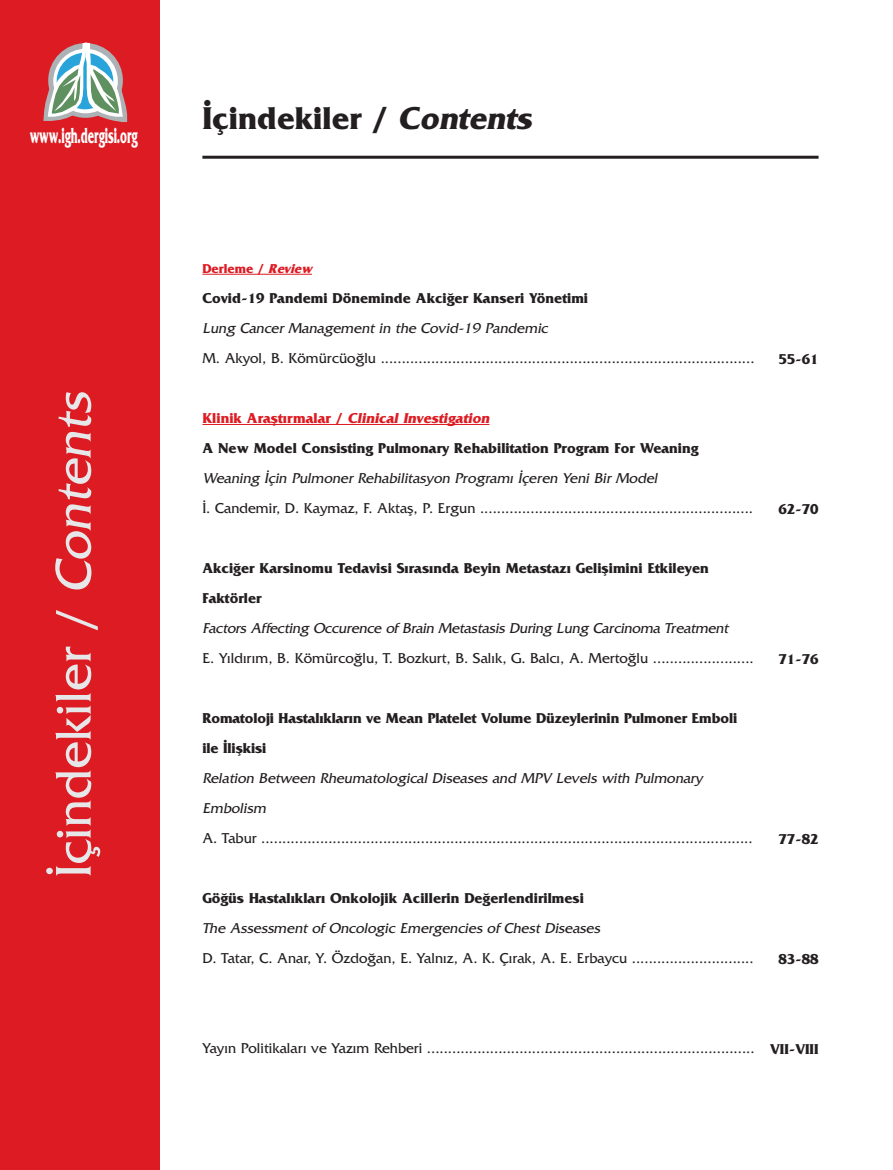
<style>
.page{position:relative;width:893px;height:1170px;background:#fff}
.page>*{position:absolute;margin:0;border:0;box-sizing:border-box;transform-origin:0 0}
.t1{font:52.5px "Friz Quadrata Std";color:#e6e7e9}
.t2{font:700 33px "Friz Quadrata Std";color:#231f20}
.t3{font:700 22.8px "Friz Quadrata Std";letter-spacing:-.01em;color:#fff;scale:.53 1}
.t4{font:15px "Friz Quadrata Std";color:#231f20}
.t5{font:700 15px/30px "Friz Quadrata Std";color:#231f20}
.t6{font:italic 15px/30px "Friz Quadrata Std";color:#231f20}
.t7{font:700 13.5px "Friz Quadrata Std";color:#dc1b22}
.s1{font-style:italic}
.s2{color:#dc1b22}
.s3{font-style:italic;color:#dc1b22}
</style>
<div class="page">
<hr style="left:202px;top:274px;width:110px;height:1px;background:#dc1b22">
<hr style="left:202px;top:424px;width:287px;height:1px;background:#dc1b22">
<hr style="left:202px;top:156px;width:617px;height:3px;background:#231f20">
<div style="left:0;top:0;width:159px;height:1169px;background:#dc1b22"></div>
<svg style="left:43px;top:43px;width:84px;height:79px"></svg>
<h3 class="t3" style="left:30px;top:123px;width:205px">www.igh.dergisi.org</h3>
<h1 class="t1" style="left:44px;top:877px;width:497px;rotate:-90deg">İçindekiler / <span class="s1">Contents</span></h1>
<h2 class="t2" style="left:202px;top:99px;width:337px">İçindekiler / <span class="s1">Contents</span></h2>
<p class="t7" style="left:202px;top:261px;width:115px">Derleme / <span class="s1">Review</span></p>
<p class="t5" style="left:202px;top:283px;width:387px">Covid-19 Pandemi Döneminde Akciğer Kanseri Yönetimi</p>
<p class="t6" style="left:202px;top:313px;width:350px">Lung Cancer Management in the Covid-19 Pandemic</p>
<p class="t4" style="left:202px;top:349px;width:554px">M. Akyol, B. Kömürcüoğlu .........................................................................................</p>
<p class="t5" style="left:202px;top:403px;width:498px"><span class="s2">K l i n i k A ra ş t ı r m a l a r /</span> <span class="s3">Clinical Investigation<br></span>A New Model Consisting Pulmonary Rehabilitation Program For Weaning</p>
<p class="t6" style="left:202px;top:463px;width:460px">Weaning İçin Pulmoner Rehabilitasyon Programı İçeren Yeni Bir Model</p>
<p class="t4" style="left:202px;top:499px;width:552px">İ. Candemir, D. Kaymaz, F. Aktaş, P. Ergun .................................................................</p>
<p class="t5" style="left:202px;top:553px;width:508px">Akciğer Karsinomu Tedavisi Sırasında Beyin Metastazı Gelişimini Etkileyen<br>Faktörler</p>
<p class="t6" style="left:202px;top:613px;width:530px">Factors Affecting Occurence of Brain Metastasis During Lung Carcinoma Treatment</p>
<p class="t4" style="left:202px;top:649px;width:553px">E. Yıldırım, B. Kömürcoğlu, T. Bozkurt, B. Salık, G. Balcı, A. Mertoğlu ........................</p>
<p class="t5" style="left:202px;top:703px;width:536px">Romatoloji Hastalıkların ve Mean Platelet Volume Düzeylerinin Pulmoner Emboli ile İlişkisi</p>
<p class="t6" style="left:202px;top:763px;width:502px">Relation Between Rheumatological Diseases and MPV Levels with Pulmonary<br>Embolism</p>
<p class="t4" style="left:202px;top:829px;width:552px">A. Tabur .....................................................................................................................</p>
<p class="t5" style="left:202px;top:883px;width:383px">Göğüs Hastalıkları Onkolojik Acillerin Değerlendirilmesi</p>
<p class="t6" style="left:202px;top:913px;width:402px">The Assessment of Oncologic Emergencies of Chest Diseases</p>
<p class="t4" style="left:202px;top:949px;width:553px">D. Tatar, C. Anar, Y. Özdoğan, E. Yalnız, A. K. Çırak, A. E. Erbaycu .............................</p>
<p class="t5" style="left:778px;top:344px;width:42px">55-61</p>
<p class="t5" style="left:778px;top:494px;width:42px">62-70</p>
<p class="t5" style="left:778px;top:644px;width:42px">71-76</p>
<p class="t5" style="left:778px;top:824px;width:42px">77-82</p>
<p class="t5" style="left:778px;top:944px;width:42px">83-88</p>
<p class="t4" style="left:202px;top:1039px;width:554px">Yayın Politikaları ve Yazım Rehberi ..............................................................................</p>
<p class="t5" style="left:770px;top:1034px;width:50px">VII-VIII</p>
</div>
